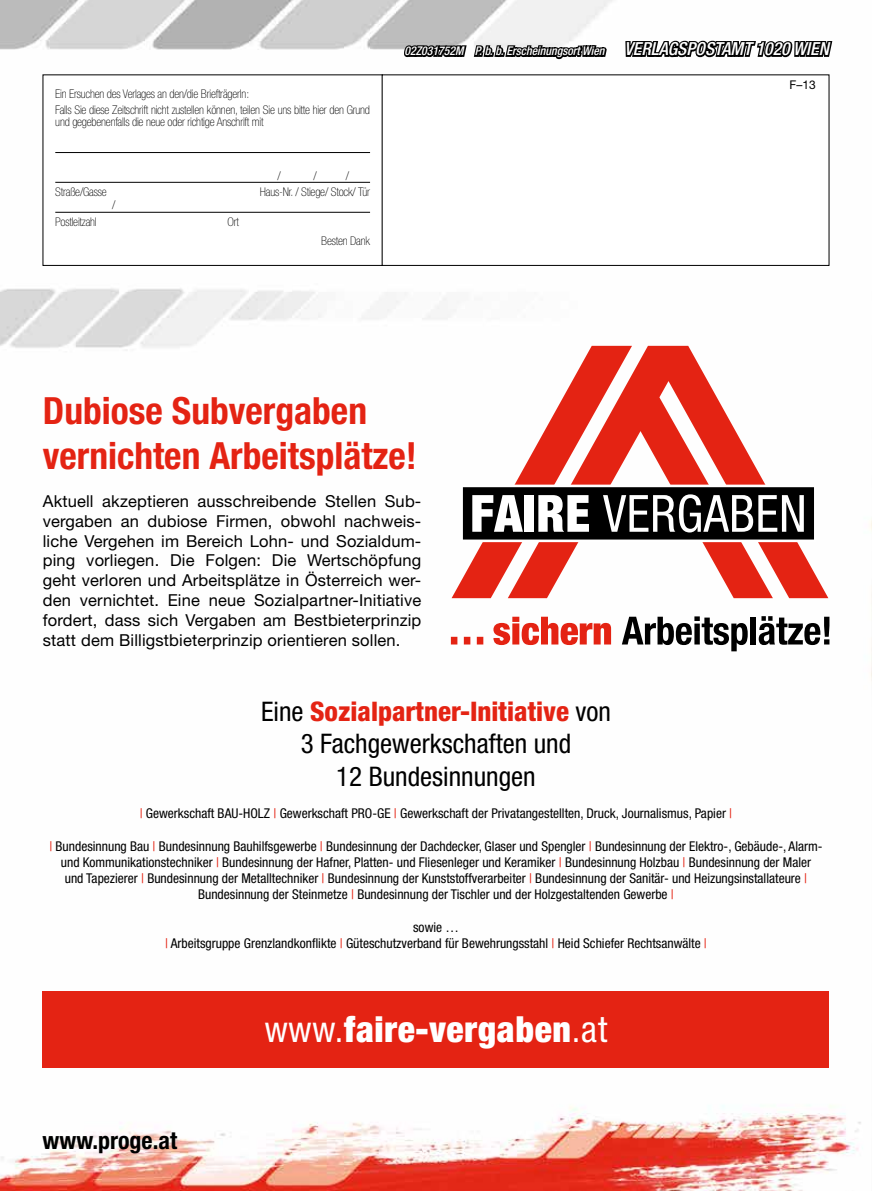
<style>
.page{position:relative;width:872px;height:1191px;background:#fff}
.page>*{position:absolute;margin:0;border:0;box-sizing:border-box;transform-origin:0 0}
.t1{font:700 condensed 37.5px/45px "Helvetica Neue LT Std";color:#e42313}
.t2{font:900 condensed 36px "Helvetica Neue LT Std";letter-spacing:.02em;color:#fff}
.t3{font:condensed 27px/32.4px "Helvetica Neue LT Std";color:#000;text-align:center}
.t4{font:700 condensed 24px "Helvetica Neue LT Std";color:#000}
.t5{font:16.5px/19.8px "Helvetica Neue LT Std";letter-spacing:.01em;color:#000;text-align:justify}
.t6{font:condensed 13.5px/16.2px "Helvetica Neue LT Std";color:#000;text-align:center}
.t7{font:100 condensed 12px/16.2px "Helvetica Neue LT Std";letter-spacing:-.015em;color:#000}
.t8{font:italic 500 condensed 12px "Helvetica Neue LT Std";color:#fff}
.t9{font:12px "Helvetica Neue LT Std";color:#000}
.s1{font-size:18px}
.s2{font-weight:800;color:#e42313}
.s3{color:#e42313}
.s4{font-weight:400}
</style>
<div class="page">
<img style="left:0;top:0;width:872px;height:1191px">
<div style="left:28px;top:1118px;width:163px;height:50px;background:#fff;opacity:.5"></div>
<svg style="left:451px;top:346px;width:57px;height:252px"></svg>
<svg style="left:508px;top:346px;width:320px;height:252px"></svg>
<svg style="left:460px;top:484px;width:356px;height:58px"></svg>
<svg style="left:451px;top:637px;width:32px;height:7px"></svg>
<svg style="left:493px;top:616px;width:118px;height:29px"></svg>
<svg style="left:622px;top:616px;width:125px;height:35px"></svg>
<div style="left:750px;top:616px;width:6px;height:28px;background:#000"></div>
<svg style="left:758px;top:616px;width:71px;height:29px"></svg>
<div style="left:43px;top:991px;width:786px;height:76px;background:#e42313"></div>
<div style="left:43px;top:75px;width:339px;height:190px;background:#fff"></div>
<div style="left:43px;top:74px;width:340px;height:192px;border:1px solid #000"></div>
<div style="left:382px;top:75px;width:447px;height:190px;background:#fff"></div>
<svg style="left:402px;top:0;width:207px;height:303px"></svg>
<svg style="left:624px;top:0;width:210px;height:302px"></svg>
<hr style="left:55px;top:152px;width:315px;height:1px;background:#000">
<hr style="left:55px;top:182px;width:315px;height:1px;background:#000">
<hr style="left:55px;top:212px;width:315px;height:1px;background:#000">
<p class="t7" style="left:55px;top:86px;width:316px">Ein Ersuchen des Verlages an den/die BriefträgerIn:<br>Falls Sie diese Zeitschrift nicht zustellen können, teilen Sie uns bitte hier den Grund</p>
<p class="t7" style="left:55px;top:114px;width:210px">und gegebenenfalls die neue oder richtige Anschrift mit</p>
<p class="t7" style="left:277px;top:168px;width:5px">/</p>
<p class="t7" style="left:313px;top:168px;width:5px">/</p>
<p class="t7" style="left:346px;top:168px;width:5px">/</p>
<p class="t7" style="left:55px;top:183px;width:53px">Straße/Gasse</p>
<p class="t7" style="left:260px;top:183px;width:112px">Haus-Nr. / Stiege/ Stock/ Tür</p>
<p class="t7" style="left:112px;top:197px;width:5px">/</p>
<p class="t7" style="left:55px;top:214px;width:43px">Postleitzahl</p>
<p class="t7" style="left:227px;top:214px;width:13px">Ort</p>
<p class="t7" style="left:321px;top:232px;width:50px">Besten Dank</p>
<p class="t8" style="left:404px;top:44px;width:426px">02Z031752M P. b. b. Erscheinungsort Wien <span class="s1">VERLAGSPOSTAMT 1020 WIEN</span></p>
<p class="t9" style="left:789px;top:78px;width:28px">F–13</p>
<h1 class="t1" style="left:43px;top:388px;width:376px">Dubiose Subvergaben vernichten Arbeitsplätze!</h1>
<p class="t5" style="left:43px;top:491px;width:380px">Aktuell akzeptieren ausschreibende Stellen Sub&shy;vergaben an dubiose Firmen, obwohl nachweis&shy;liche Vergehen im Bereich Lohn- und Sozialdum&shy;ping vorliegen. Die Folgen: Die Wertschöpfung geht verloren und Arbeitsplätze in Österreich wer&shy;den vernichtet. Eine neue Sozialpartner-Initiative fordert, dass sich Vergaben am Bestbieterprinzip statt dem Billigstbieterprinzip orientieren sollen.</p>
<h3 class="t3" style="left:261px;top:695px;width:351px">Eine <span class="s2">Sozialpartner-Initiative</span> von<br>3 Fachgewerkschaften und<br>12 Bundesinnungen</h3>
<p class="t6" style="left:140px;top:805px;width:594px"><span class="s3">|</span> Gewerkschaft BAU-HOLZ <span class="s3">|</span> Gewerkschaft PRO-GE <span class="s3">|</span> Gewerkschaft der Privatangestellten, Druck, Journalismus, Papier <span class="s3">|</span></p>
<p class="t6" style="left:49px;top:837px;width:774px"><span class="s3">|</span> Bundesinnung Bau <span class="s3">|</span> Bundesinnung Bauhilfsgewerbe <span class="s3">|</span> Bundesinnung der Dachdecker, Glaser und Spengler <span class="s3">|</span> Bundesinnung der Elektro-, Gebäude-, Alarm&shy;und Kommunikationstechniker <span class="s3">|</span> Bundesinnung der Hafner, Platten- und Fliesenleger und Keramiker <span class="s3">|</span> Bundesinnung Holzbau <span class="s3">|</span> Bundesinnung der Maler<br>und Tapezierer <span class="s3">|</span> Bundesinnung der Metalltechniker <span class="s3">|</span> Bundesinnung der Kunststoffverarbeiter <span class="s3">|</span> Bundesinnung der Sanitär- und Heizungsinstallateure <span class="s3">| </span>Bundesinnung der Steinmetze <span class="s3">|</span> Bundesinnung der Tischler und der Holzgestaltenden Gewerbe <span class="s3">|</span></p>
<p class="t6" style="left:165px;top:918px;width:543px">sowie …<br><span class="s3">|</span> Arbeitsgruppe Grenzlandkonflikte <span class="s3">|</span> Güteschutzverband für Bewehrungsstahl <span class="s3">|</span> Heid Schiefer Rechtsanwälte <span class="s3">|</span></p>
<h3 class="t4" style="left:43px;top:1125px;width:136px">www.proge.at</h3>
<h2 class="t2" style="left:265px;top:1007px;width:344px"><span class="s4">www.</span>faire-vergaben<span class="s4">.at</span></h2>
</div>
